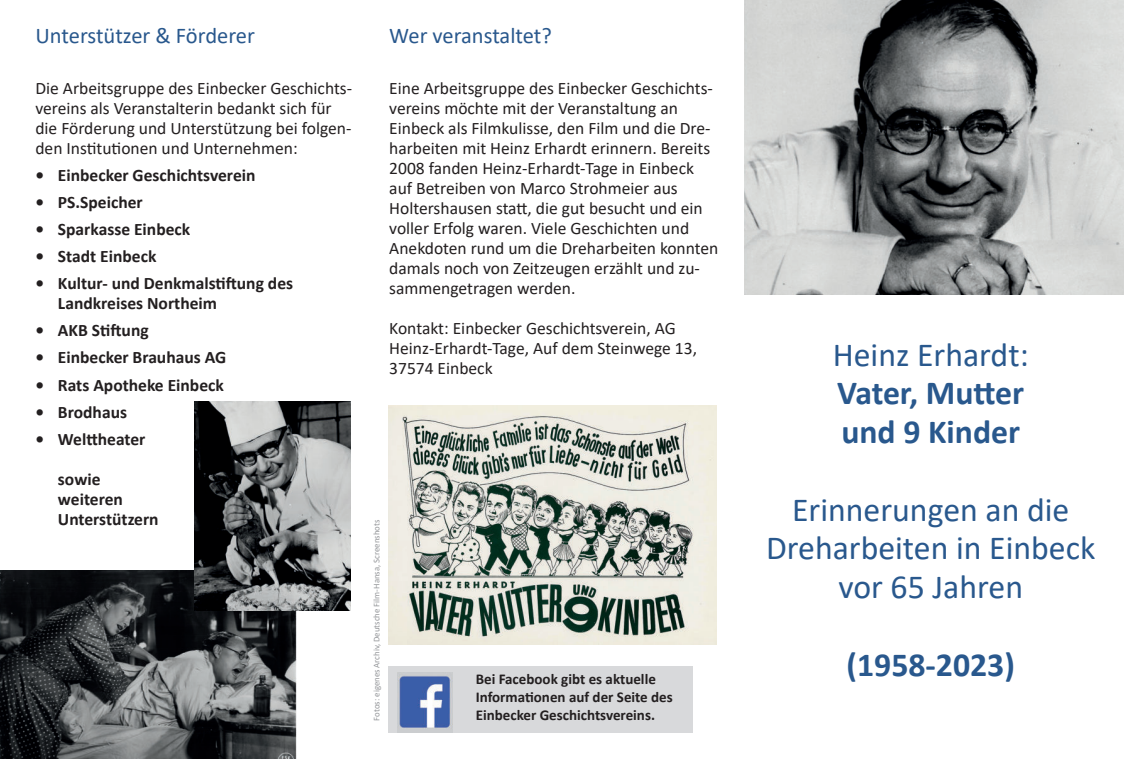
<style>
.page{position:relative;width:1124px;height:759px;background:#fff}
.page>*{position:absolute;margin:0;border:0;box-sizing:border-box;transform-origin:0 0}
.t1{font:33.75px/38.8px "Calibri";color:#29588d;text-align:center}
.t2{font:700 33.75px/38.8px "Calibri";color:#29588d}
.t3{font:22.5px "Calibri";color:#29588d}
.t4{font:17.5px/20px "Calibri";color:#231f20}
.t5{font:700 17.5px/20px "Calibri";color:#231f20}
.t6{font:700 15px/18px "Calibri";color:#231f20}
.t7{font:8.75px "Calibri";color:#939598}
</style>
<div class="page">
<div style="left:388px;top:666px;width:304px;height:66px;background:#d8d9db"></div>
<img style="left:397px;top:672px;width:55px;height:59px">
<img style="left:744px;top:0;width:379px;height:295px">
<img style="left:388px;top:405px;width:328px;height:239px">
<img style="left:0;top:570px;width:296px;height:188px">
<img style="left:194px;top:401px;width:156px;height:208px">
<p class="t3" style="left:35px;top:27px;width:221px">Unterstützer &amp; Förderer</p>
<p class="t3" style="left:389px;top:27px;width:164px">Wer veranstaltet?</p>
<p class="t4" style="left:35px;top:79px;width:318px">Die Arbeitsgruppe des Einbecker Geschichts&shy;vereins als Veranstalterin bedankt sich für die Förderung und Unterstützung bei folgen&shy;den Institutionen und Unternehmen:</p>
<p class="t5" style="left:35px;top:166px;width:221px">• Einbecker Geschichtsverein</p>
<p class="t5" style="left:35px;top:193px;width:109px">• PS.Speicher</p>
<p class="t5" style="left:35px;top:220px;width:156px">• Sparkasse Einbeck</p>
<p class="t5" style="left:35px;top:247px;width:122px">• Stadt Einbeck</p>
<p class="t5" style="left:58px;top:274px;width:237px;text-indent:-22px">• Kultur- und Denkmalstiftung des<br>Landkreises Northeim</p>
<p class="t5" style="left:35px;top:321px;width:115px">• AKB Stiftung</p>
<p class="t5" style="left:35px;top:349px;width:192px">• Einbecker Brauhaus AG</p>
<p class="t5" style="left:35px;top:376px;width:190px">• Rats Apotheke Einbeck</p>
<p class="t5" style="left:35px;top:403px;width:93px">• Brodhaus</p>
<p class="t5" style="left:35px;top:430px;width:111px">• Welttheater</p>
<p class="t5" style="left:58px;top:470px;width:102px">sowie weiteren<br>Unterstützern</p>
<p class="t4" style="left:389px;top:79px;width:330px">Eine Arbeitsgruppe des Einbecker Geschichts&shy;vereins möchte mit der Veranstaltung an Einbeck als Filmkulisse, den Film und die Dre&shy;harbeiten mit Heinz Erhardt erinnern. Bereits 2008 fanden Heinz-Erhardt-Tage in Einbeck auf Betreiben von Marco Strohmeier aus Holtershausen statt, die gut besucht und ein voller Erfolg waren. Viele Geschichten und Anekdoten rund um die Dreharbeiten konnten damals noch von Zeitzeugen erzählt und zu&shy;sammengetragen werden.</p>
<p class="t4" style="left:389px;top:317px;width:309px">Kontakt: Einbecker Geschichtsverein, AG<br>Heinz-Erhardt-Tage, Auf dem Steinwege 13,<br>37574 Einbeck</p>
<p class="t7" style="left:370px;top:720px;width:202px;rotate:-90deg">Fotos: eigenes Archiv, Deutsche Film-Hansa, Screenshots</p>
<p class="t6" style="left:475px;top:669px;width:199px">Bei Facebook gibt es aktuelle<br>Informationen auf der Seite des</p>
<p class="t6" style="left:475px;top:707px;width:181px">Einbecker Geschichtsvereins.</p>
<h1 class="t1" style="left:832px;top:334px;width:197px">Heinz Erhardt:</h1>
<h1 class="t2" style="left:837px;top:373px;width:188px">Vater, Mutter und 9 Kinder</h1>
<h1 class="t1" style="left:766px;top:492px;width:331px">Erinnerungen an die<br>Dreharbeiten in Einbeck vor 65 Jahren</h1>
<h1 class="t2" style="left:846px;top:647px;width:170px">(1958-2023)</h1>
</div>
